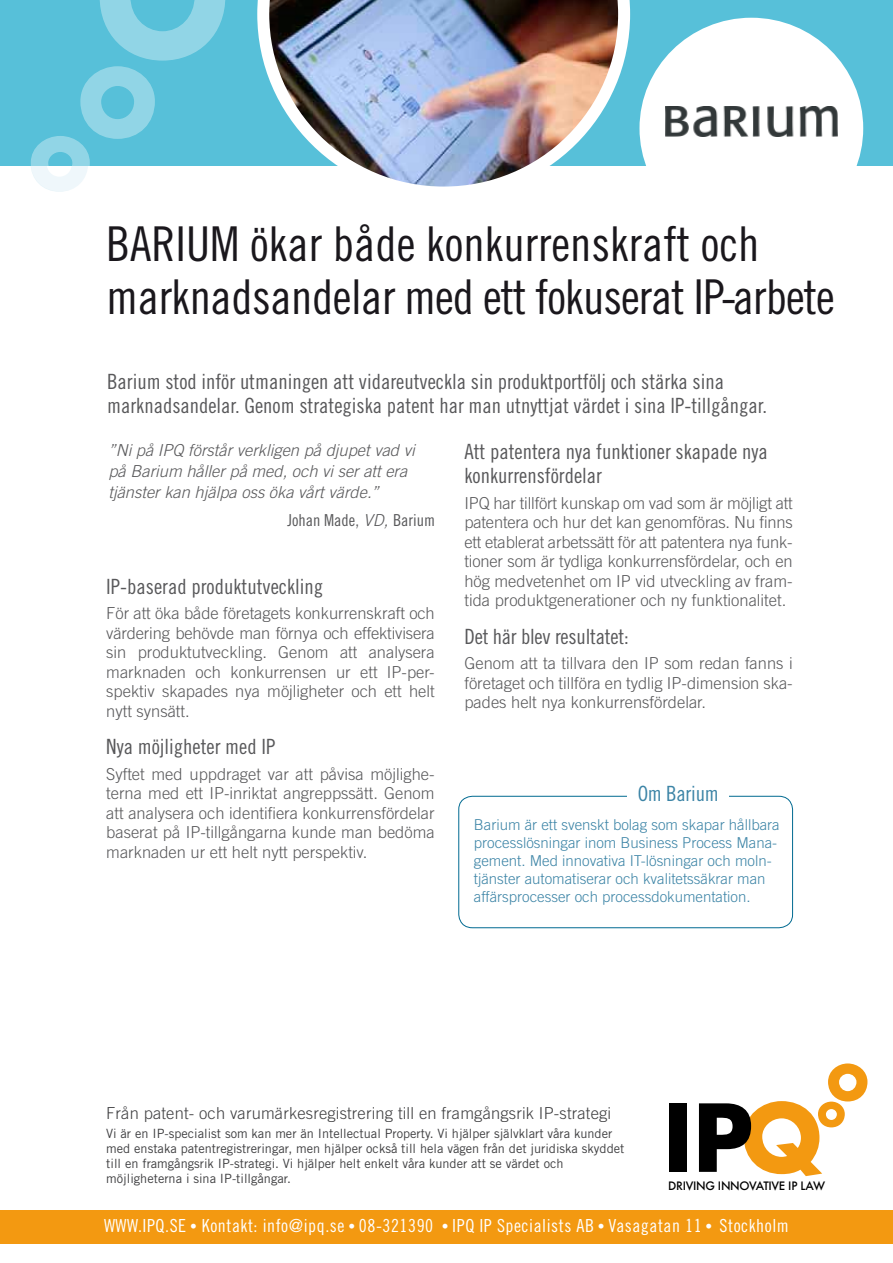
<style>
.page{position:relative;width:893px;height:1263px;background:#fff}
.page>*{position:absolute;margin:0;border:0;box-sizing:border-box;transform-origin:0 0}
.t1{font:48px/52.5px "Trade Gothic Cond Eighteen";letter-spacing:-.01em;color:#1a171c}
.t2{font:21px/24px "Trade Gothic Cond Eighteen";color:#58585a}
.t3{font:21px "Trade Gothic Cond Eighteen";letter-spacing:-.01em;color:#3c84a6}
.t4{font:18px "Trade Gothic Cond Eighteen";letter-spacing:.03em;color:#fff}
.t5{font:300 16.5px/19.5px "Trade Gothic";color:#58585a;text-align:justify}
.t6{font:italic 300 16.5px/21px "Trade Gothic";color:#58585a}
.t7{font:300 16.5px "Trade Gothic";letter-spacing:.01em;color:#3e3e40}
.t8{font:16.5px "Trade Gothic Cond Eighteen";color:#58585a}
.t9{font:300 15px/18px "Trade Gothic";color:#3c84a6}
.t10{font:12.75px/15px "Trade Gothic";color:#3e3e40}
.t11{font:500 11.4px "Futura";letter-spacing:-.025em;color:#000}
.s1{font-family:"Trade Gothic";font-weight:300;font-style:italic}
.s2{font-size:13.5px}
</style>
<div class="page">
<div style="left:0;top:0;width:892px;height:165px;background:#57c0d9"></div>
<div style="left:643px;top:21px;width:217px;height:214px;background:#fff;border-radius:50%"></div>
<img style="left:666px;top:106px;width:171px;height:30px">
<div style="left:639px;top:18px;width:224px;height:221px;border:7px solid #fff;border-radius:50%"></div>
<svg style="left:31px;top:0;width:194px;height:192px"></svg>
<div style="left:459px;top:796px;width:334px;height:132px;border:1px solid #006a91;border-radius:14px"></div>
<div style="left:627px;top:784px;width:102px;height:24px;background:#fff"></div>
<div style="left:669px;top:1103px;width:18px;height:69px;background:#000"></div>
<svg style="left:699px;top:1063px;width:168px;height:113px"></svg>
<img style="left:257px;top:0;width:373px;height:187px">
<div style="left:0;top:1211px;width:893px;height:33px;background:#f39911"></div>
<h1 class="t1" style="left:106px;top:217px;width:730px">BARIUM ökar både konkurrenskraft och marknadsandelar med ett fokuserat IP-arbete</h1>
<p class="t2" style="left:107px;top:369px;width:662px">Barium stod inför utmaningen att vidareutveckla sin produktportfölj och stärka sina marknadsandelar. Genom strategiska patent har man utnyttjat värdet i sina IP-tillgångar.</p>
<p class="t6" style="left:108px;top:439px;width:308px">”Ni på IPQ förstår verkligen på djupet vad vi på Barium håller på med, och vi ser att era tjänster kan hjälpa oss öka vårt värde.”</p>
<p class="t8" style="left:288px;top:511px;width:149px">Johan Made, <span class="s1">VD,</span> Barium</p>
<p class="t2" style="left:464px;top:440px;width:305px">Att patentera nya funktioner skapade nya konkurrensfördelar</p>
<p class="t5" style="left:464px;top:493px;width:330px">IPQ har tillfört kunskap om vad som är möjligt att patentera och hur det kan genomföras. Nu finns ett etablerat arbetssätt för att patentera nya funk&shy;tioner som är tydliga konkurrensfördelar, och en hög medvetenhet om IP vid utveckling av fram&shy;tida produktgenerationer och ny funktionalitet.</p>
<p class="t2" style="left:464px;top:624px;width:166px">Det här blev resultatet:</p>
<p class="t5" style="left:464px;top:654px;width:330px">Genom att ta tillvara den IP som redan fanns i företaget och tillföra en tydlig IP-dimension ska&shy;pades helt nya konkurrensfördelar.</p>
<p class="t2" style="left:106px;top:574px;width:218px">IP-baserad produktutveckling</p>
<p class="t5" style="left:106px;top:603px;width:330px">För att öka både företagets konkurrenskraft och värdering behövde man förnya och effektivisera sin produktutveckling. Genom att analysera marknaden och konkurrensen ur ett IP-per&shy;spektiv skapades nya möjligheter och ett helt nytt synsätt.</p>
<p class="t2" style="left:106px;top:735px;width:171px">Nya möjligheter med IP</p>
<p class="t5" style="left:106px;top:764px;width:330px">Syftet med uppdraget var att påvisa möjlighe&shy;terna med ett IP-inriktat angreppssätt. Genom att analysera och identifiera konkurrensfördelar baserat på IP-tillgångarna kunde man bedöma marknaden ur ett helt nytt perspektiv.</p>
<p class="t3" style="left:638px;top:780px;width:83px">Om Barium</p>
<p class="t9" style="left:474px;top:816px;width:307px">Barium är ett svenskt bolag som skapar hållbara processlösningar inom Business Process Mana&shy;gement. Med innovativa IT-lösningar och moln&shy;tjänster automatiserar och kvalitetssäkrar man affärsprocesser och processdokumentation.</p>
<p class="t7" style="left:106px;top:1103px;width:506px">Från patent- och varumärkesregistrering till en framgångsrik IP-strategi</p>
<p class="t10" style="left:106px;top:1126px;width:520px">Vi är en IP-specialist som kan mer än Intellectual Property. Vi hjälper självklart våra kunder med enstaka patentregistreringar, men hjälper också till hela vägen från det juridiska skyddet till en framgångsrik IP-strategi. Vi hjälper helt enkelt våra kunder att se värdet och möjligheterna i sina IP-tillgångar.</p>
<p class="t11" style="left:668px;top:1177px;width:158px">DRIVING INNOVATIVE IP LAW</p>
<p class="t4" style="left:104px;top:1215px;width:686px">WWW.IPQ.SE <span class="s2">•</span> Kontakt: info@ipq.se <span class="s2">•</span> 08-321390 <span class="s2">•</span> IPQ IP Specialists AB <span class="s2">•</span> Vasagatan 11 <span class="s2">•</span> Stockholm</p>
</div>
